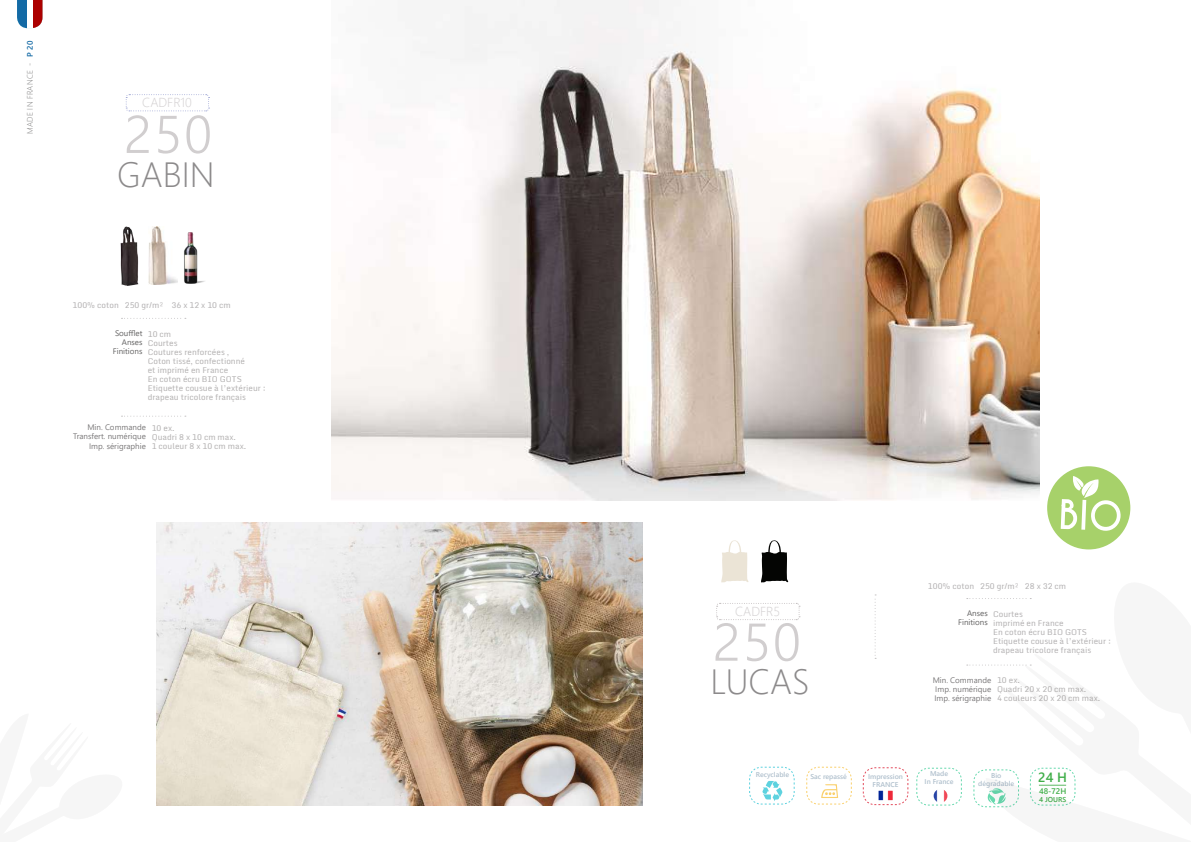
<style>
.page{position:relative;width:1191px;height:842px;background:#fff}
.page>*{position:absolute;margin:0;border:0;box-sizing:border-box;transform-origin:0 0}
.t1{font:300 53px "Segoe UI";letter-spacing:.04em;color:#d1cecf}
.t2{font:300 35px "Segoe UI";color:#8c8a8b}
.t3{font:600 13.4px "Segoe UI";color:#40ae49}
.t4{font:300 13px "Segoe UI";color:#d1cecf}
.t5{font:600 8.1px "Segoe UI";color:#40ae49}
.t6{font:8px/9px "Monda";color:#b4b2b2}
.t7{font:8px/9px "Monda";color:#b4b2b3}
.t8{font:8px/9px "Segoe UI";color:#7a7879;text-align:right}
.t9{font:8px/9px "Segoe UI";color:#646363;text-align:right}
.t10{font:300 8px "Segoe UI";letter-spacing:.035em;color:#7f7e7e}
.t11{font:600 7.1px "Segoe UI";color:#40ae49}
.t12{font:600 7px/8px "Segoe UI";color:#b0c0cd;text-align:center}
.s1{font-weight:600;color:#146aa5}
</style>
<div class="page">
<img style="left:157px;top:522px;width:485px;height:284px">
<svg style="left:121px;top:318px;width:65px;height:1px"></svg>
<svg style="left:121px;top:416px;width:65px;height:1px"></svg>
<svg style="left:125px;top:94px;width:85px;height:18px"></svg>
<img style="left:120px;top:227px;width:29px;height:58px">
<img style="left:149px;top:226px;width:28px;height:59px">
<div style="left:34px;top:0;width:9px;height:28px;background:#ac0000"></div>
<div style="left:17px;top:0;width:9px;height:28px;background:#136aa5"></div>
<img style="left:177px;top:233px;width:28px;height:50px">
<img style="left:332px;top:0;width:707px;height:501px">
<svg style="left:874px;top:594px;width:2px;height:65px"></svg>
<svg style="left:716px;top:603px;width:84px;height:17px"></svg>
<div style="left:1047px;top:466px;width:83px;height:83px;background:#a7d16a;border-radius:50%"></div>
<svg style="left:1060px;top:476px;width:60px;height:55px"></svg>
<svg style="left:761px;top:540px;width:27px;height:42px"></svg>
<svg style="left:721px;top:540px;width:27px;height:42px"></svg>
<svg style="left:806px;top:767px;width:46px;height:38px"></svg>
<svg style="left:749px;top:767px;width:46px;height:38px"></svg>
<svg style="left:862px;top:767px;width:46px;height:38px"></svg>
<img style="left:878px;top:791px;width:14px;height:9px">
<svg style="left:916px;top:598px;width:160px;height:210px"></svg>
<p class="t10" style="left:23px;top:134px;width:95px;rotate:-90deg">MADE IN FRANCE - <span class="s1">P 20</span></p>
<h3 class="t4" style="left:142px;top:91px;width:51px">CADFR10</h3>
<h1 class="t1" style="left:124px;top:84px;width:89px">250</h1>
<h2 class="t2" style="left:117px;top:141px;width:99px">GABIN</h2>
<p class="t7" style="left:73px;top:301px;width:160px">100% coton 250 gr/m² 36 x 12 x 10 cm</p>
<p class="t9" style="left:113px;top:328px;width:31px">Soufflet<br>Anses<br>Finitions</p>
<p class="t6" style="left:148px;top:330px;width:120px">10 cm<br>Courtes<br>Coutures renforcées ,<br>Coton tissé, confectionné<br>et imprimé en France<br>En coton écru BIO GOTS<br>Etiquette cousue à l’extérieur : drapeau tricolore français</p>
<p class="t6" style="left:152px;top:423px;width:96px">10 ex.<br>Quadri 8 x 10 cm max.<br>1 couleur 8 x 10 cm max.</p>
<p class="t8" style="left:73px;top:422px;width:74px">Min. Commande<br>Transfert. numérique<br>Imp. sérigraphie</p>
<h3 class="t4" style="left:735px;top:599px;width:46px">CADFR5</h3>
<h1 class="t1" style="left:713px;top:592px;width:89px">250</h1>
<h2 class="t2" style="left:710px;top:649px;width:101px">LUCAS</h2>
<p class="t7" style="left:928px;top:581px;width:140px">100% coton 250 gr/m² 28 x 32 cm</p>
<p class="t9" style="left:958px;top:608px;width:31px">Anses<br>Finitions</p>
<p class="t7" style="left:993px;top:610px;width:120px">Courtes<br>imprimé en France<br>En coton écru BIO GOTS<br>Etiquette cousue à l’extérieur : drapeau tricolore français</p>
<p class="t6" style="left:997px;top:676px;width:105px">10 ex.<br>Quadri 20 x 20 cm max.<br>4 couleurs 20 x 20 cm max.</p>
<p class="t8" style="left:932px;top:675px;width:60px;text-align:justify">Min. Commande Imp. numérique Imp. sérigraphie</p>
<p class="t12" style="left:924px;top:769px;width:30px">Made<br>In France</p>
<p class="t12" style="left:756px;top:770px;width:35px">Recyclable</p>
<p class="t12" style="left:868px;top:772px;width:36px;line-height:8.4px">Impression<br>FRANCE</p>
<h3 class="t3" style="left:1038px;top:765px;width:30px">24 H</h3>
<p class="t5" style="left:1039px;top:783px;width:29px">48-72H</p>
<p class="t11" style="left:1039px;top:793px;width:29px">4 JOURS</p>
<p class="t12" style="left:810px;top:771px;width:38px">Sac repassé</p>
<p class="t12" style="left:991px;top:771px;width:12px">Bio</p>
<p class="t12" style="left:994px;top:775px;width:4px">-</p>
<p class="t12" style="left:978px;top:779px;width:38px">dégradable</p>
</div>
